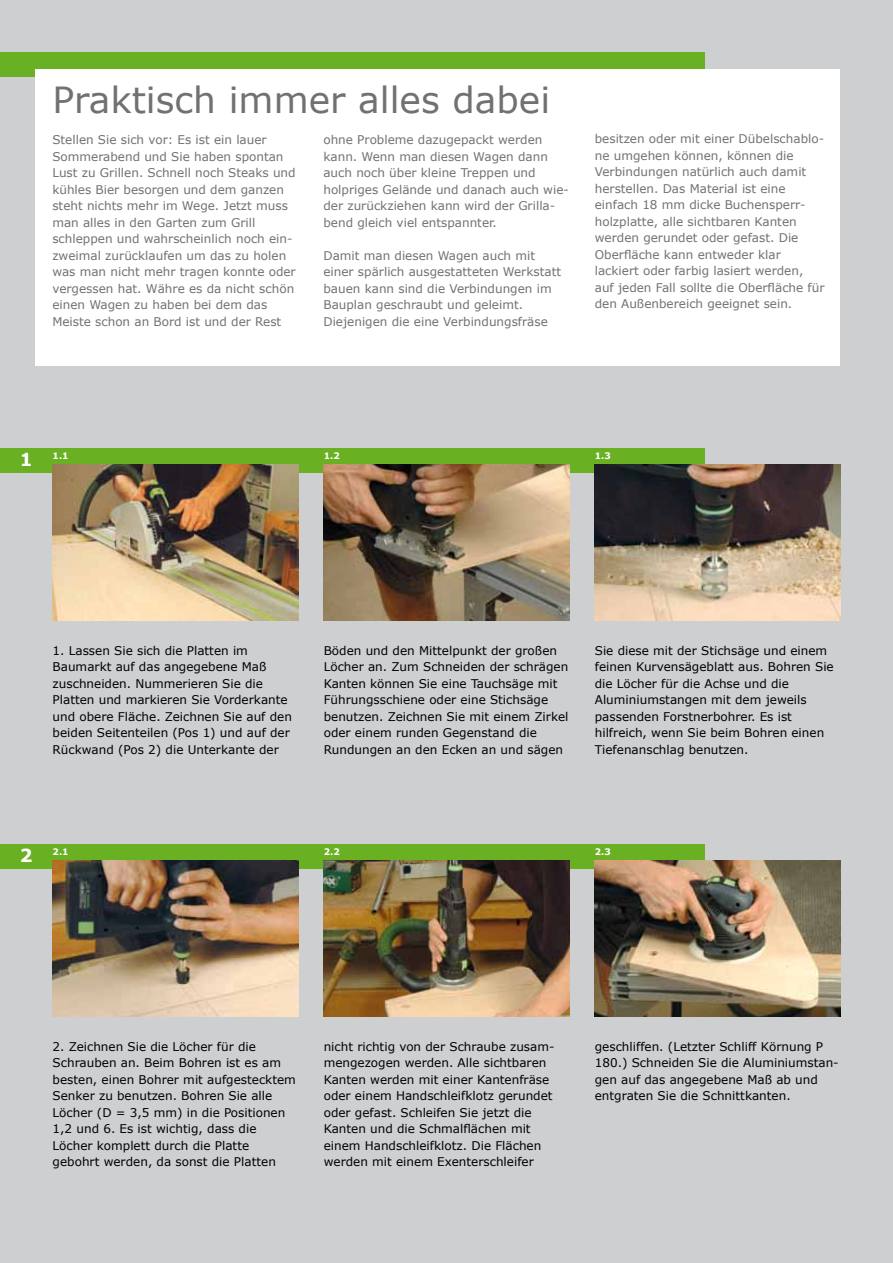
<style>
.page{position:relative;width:893px;height:1263px;background:#cecfd0}
.page>*{position:absolute;margin:0;border:0;box-sizing:border-box;transform-origin:0 0}
.t1{font:36px "Verdana";color:#707172}
.t2{font:700 18px "Verdana";color:#fff}
.t3{font:12px/16.5px "Verdana";color:#000}
.t4{font:12px/16.5px "Verdana";color:#707172}
.t5{font:700 9px "Verdana";color:#fff}
</style>
<div class="page">
<div style="left:0;top:448px;width:705px;height:24px;background:#6ab023"></div>
<div style="left:0;top:844px;width:705px;height:24px;background:#6ab023"></div>
<div style="left:0;top:52px;width:704px;height:25px;background:#6ab023"></div>
<div style="left:36px;top:69px;width:804px;height:296px;background:#fff"></div>
<img style="left:53px;top:860px;width:245px;height:157px">
<img style="left:324px;top:860px;width:245px;height:157px">
<img style="left:595px;top:860px;width:245px;height:157px">
<img style="left:53px;top:464px;width:245px;height:157px">
<img style="left:324px;top:464px;width:245px;height:157px">
<img style="left:595px;top:464px;width:245px;height:157px">
<h1 class="t1" style="left:52px;top:77px;width:499px">Praktisch immer alles dabei</h1>
<p class="t4" style="left:52px;top:131px;width:245px">Stellen Sie sich vor: Es ist ein lauer Sommerabend und Sie haben spontan Lust zu Grillen. Schnell noch Steaks und kühles Bier besorgen und dem ganzen steht nichts mehr im Wege. Jetzt muss man alles in den Garten zum Grill schleppen und wahrscheinlich noch ein&shy;zweimal zurücklaufen um das zu holen was man nicht mehr tragen konnte oder vergessen hat. Währe es da nicht schön einen Wagen zu haben bei dem das Meiste schon an Bord ist und der Rest</p>
<p class="t4" style="left:323px;top:131px;width:247px">ohne Probleme dazugepackt werden kann. Wenn man diesen Wagen dann auch noch über kleine Treppen und holpriges Gelände und danach auch wie&shy;der zurückziehen kann wird der Grilla&shy;bend gleich viel entspannter.</p>
<p class="t4" style="left:323px;top:247px;width:239px">Damit man diesen Wagen auch mit einer spärlich ausgestatteten Werkstatt bauen kann sind die Verbindungen im Bauplan geschraubt und geleimt.<br>Diejenigen die eine Verbindungsfräse</p>
<p class="t4" style="left:595px;top:130px;width:231px">besitzen oder mit einer Dübelschablo&shy;ne umgehen können, können die Verbindungen natürlich auch damit herstellen. Das Material ist eine einfach 18 mm dicke Buchensperr&shy;holzplatte, alle sichtbaren Kanten werden gerundet oder gefast. Die Oberfläche kann entweder klar lackiert oder farbig lasiert werden, auf jeden Fall sollte die Oberfläche für den Außenbereich geeignet sein.</p>
<h2 class="t2" style="left:20px;top:448px;width:14px">1</h2>
<p class="t5" style="left:53px;top:450px;width:18px">1.1</p>
<p class="t5" style="left:324px;top:450px;width:18px">1.2</p>
<p class="t5" style="left:595px;top:450px;width:18px">1.3</p>
<p class="t3" style="left:53px;top:642px;width:241px">1. Lassen Sie sich die Platten im Baumarkt auf das angegebene Maß zuschneiden. Nummerieren Sie die Platten und markieren Sie Vorderkante und obere Fläche. Zeichnen Sie auf den beiden Seitenteilen (Pos 1) und auf der Rückwand (Pos 2) die Unterkante der</p>
<p class="t3" style="left:324px;top:642px;width:246px">Böden und den Mittelpunkt der großen Löcher an. Zum Schneiden der schrägen Kanten können Sie eine Tauchsäge mit Führungsschiene oder eine Stichsäge benutzen. Zeichnen Sie mit einem Zirkel oder einem runden Gegenstand die Rundungen an den Ecken an und sägen</p>
<p class="t3" style="left:595px;top:642px;width:240px">Sie diese mit der Stichsäge und einem feinen Kurvensägeblatt aus. Bohren Sie die Löcher für die Achse und die Aluminiumstangen mit dem jeweils passenden Forstnerbohrer. Es ist hilfreich, wenn Sie beim Bohren einen Tiefenanschlag benutzen.</p>
<h2 class="t2" style="left:20px;top:844px;width:14px">2</h2>
<p class="t5" style="left:53px;top:846px;width:18px">2.1</p>
<p class="t5" style="left:324px;top:846px;width:18px">2.2</p>
<p class="t5" style="left:595px;top:846px;width:18px">2.3</p>
<p class="t3" style="left:53px;top:1038px;width:245px">2. Zeichnen Sie die Löcher für die Schrauben an. Beim Bohren ist es am besten, einen Bohrer mit aufgestecktem Senker zu benutzen. Bohren Sie alle Löcher (D = 3,5 mm) in die Positionen 1,2 und 6. Es ist wichtig, dass die Löcher komplett durch die Platte gebohrt werden, da sonst die Platten</p>
<p class="t3" style="left:324px;top:1038px;width:232px">nicht richtig von der Schraube zusam&shy;mengezogen werden. Alle sichtbaren Kanten werden mit einer Kantenfräse oder einem Handschleifklotz gerundet oder gefast. Schleifen Sie jetzt die Kanten und die Schmalflächen mit einem Handschleifklotz. Die Flächen werden mit einem Exenterschleifer</p>
<p class="t3" style="left:595px;top:1038px;width:245px">geschliffen. (Letzter Schliff Körnung P 180.) Schneiden Sie die Aluminiumstan&shy;gen auf das angegebene Maß ab und entgraten Sie die Schnittkanten.</p>
</div>
